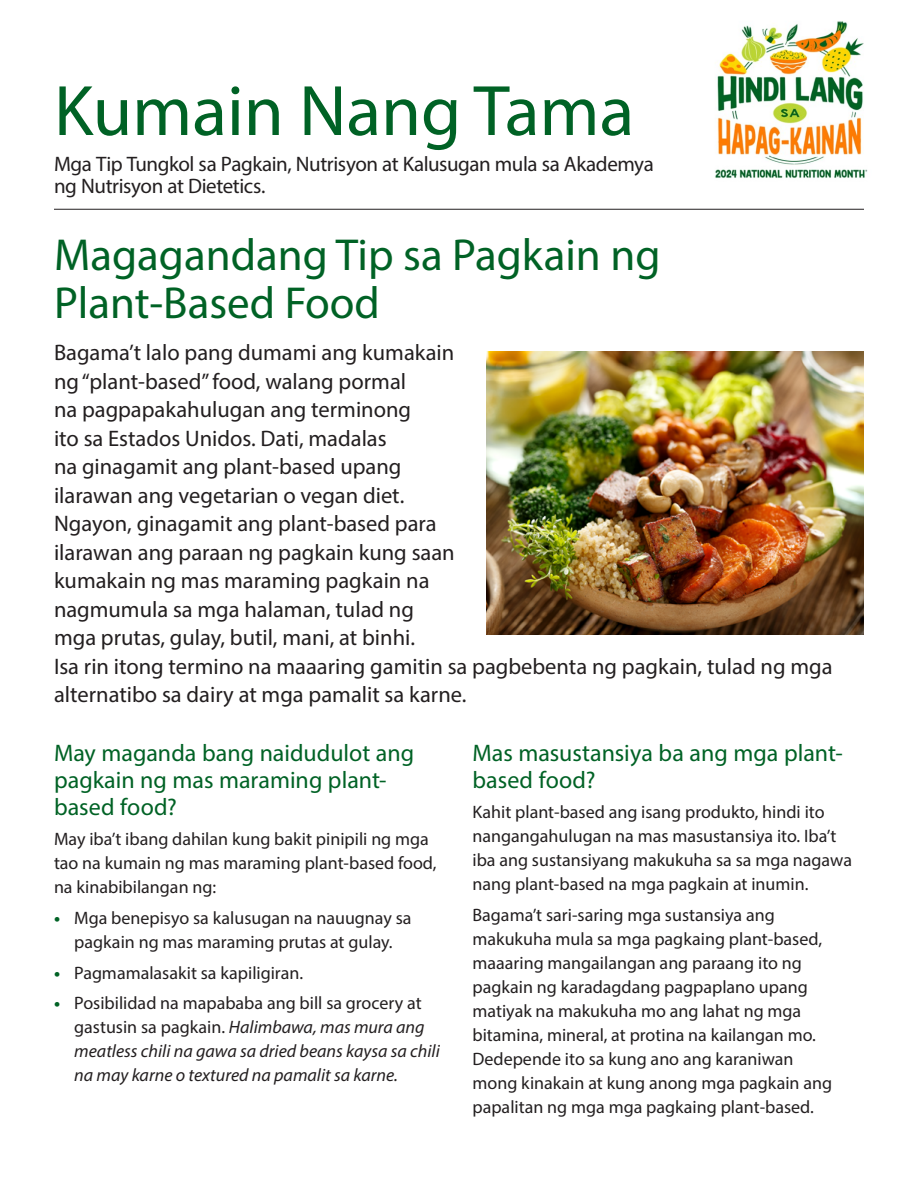
<style>
.page{position:relative;width:918px;height:1188px;background:#fff}
.page>*{position:absolute;margin:0;border:0;box-sizing:border-box;transform-origin:0 0}
.t1{font:72px "Myriad Pro";color:#006225}
.t2{font:45px/48px "Myriad Pro";color:#006225}
.t3{font:24px/27px "Myriad Pro";color:#006225}
.t4{font:22.5px/28.5px "Myriad Pro";color:#231f20}
.t5{font:21px/22.5px "Myriad Pro";letter-spacing:-.02em;color:#231f20}
.t6{font:18px/24px "Myriad Pro";color:#231f20}
.t7{font:italic 18px/24px "Myriad Pro";color:#231f20}
.s1{font-weight:700;color:#006225}
.s2{font-weight:700;font-style:normal;color:#006225}
.s3{font-style:normal}
</style>
<div class="page">
<hr style="left:54px;top:209px;width:810px;height:1px;background:#231f20">
<img style="left:486px;top:351px;width:378px;height:283px">
<img style="left:715px;top:21px;width:153px;height:157px">
<h1 class="t1" style="left:54px;top:66px;width:582px">Kumain Nang Tama</h1>
<p class="t5" style="left:54px;top:152px;width:602px">Mga Tip Tungkol sa Pagkain, Nutrisyon at Kalusugan mula sa Akademya ng Nutrisyon at Dietetics.</p>
<h2 class="t2" style="left:54px;top:230px;width:608px">Magagandang Tip sa Pagkain ng<br>Plant-Based Food</h2>
<p class="t4" style="left:54px;top:338px;width:780px">Bagama’t lalo pang dumami ang kumakain<br>ng “plant-based” food, walang pormal<br>na pagpapakahulugan ang terminong<br>ito sa Estados Unidos. Dati, madalas<br>na ginagamit ang plant-based upang<br>ilarawan ang vegetarian o vegan diet.<br>Ngayon, ginagamit ang plant-based para<br>ilarawan ang paraan ng pagkain kung saan<br>kumakain ng mas maraming pagkain na<br>nagmumula sa mga halaman, tulad ng<br>mga prutas, gulay, butil, mani, at binhi.<br>Isa rin itong termino na maaaring gamitin sa pagbebenta ng pagkain, tulad ng mga alternatibo sa dairy at mga pamalit sa karne.</p>
<h3 class="t3" style="left:54px;top:739px;width:362px">May maganda bang naidudulot ang pagkain ng mas maraming plant&shy;based food?</h3>
<p class="t6" style="left:54px;top:827px;width:384px">May iba’t ibang dahilan kung bakit pinipili ng mga tao na kumain ng mas maraming plant-based food, na kinabibilangan ng:</p>
<p class="t6" style="left:54px;top:906px;width:359px;text-align:center"><span class="s1">•</span> Mga benepisyo sa kalusugan na nauugnay sa pagkain ng mas maraming prutas at gulay.</p>
<p class="t6" style="left:54px;top:960px;width:251px"><span class="s1">•</span> Pagmamalasakit sa kapiligiran.</p>
<p class="t7" style="left:74px;top:991px;width:367px;text-indent:-20px"><span class="s2">•</span> <span class="s3">Posibilidad na mapababa ang bill sa grocery at gastusin sa pagkain.</span> Halimbawa, mas mura ang meatless chili na gawa sa dried beans kaysa sa chili na may karne o textured na pamalit sa karne.</p>
<h3 class="t3" style="left:472px;top:739px;width:372px">Mas masustansiya ba ang mga plant&shy;based food?</h3>
<p class="t6" style="left:472px;top:800px;width:381px">Kahit plant-based ang isang produkto, hindi ito nangangahulugan na mas masustansiya ito. Iba’t iba ang sustansiyang makukuha sa sa mga nagawa nang plant-based na mga pagkain at inumin.</p>
<p class="t6" style="left:472px;top:903px;width:361px">Bagama’t sari-saring mga sustansiya ang makukuha mula sa mga pagkaing plant-based, maaaring mangailangan ang paraang ito ng pagkain ng karadagdang pagpaplano upang matiyak na makukuha mo ang lahat ng mga bitamina, mineral, at protina na kailangan mo.<br>Dedepende ito sa kung ano ang karaniwan mong kinakain at kung anong mga pagkain ang papalitan ng mga mga pagkaing plant-based.</p>
</div>
